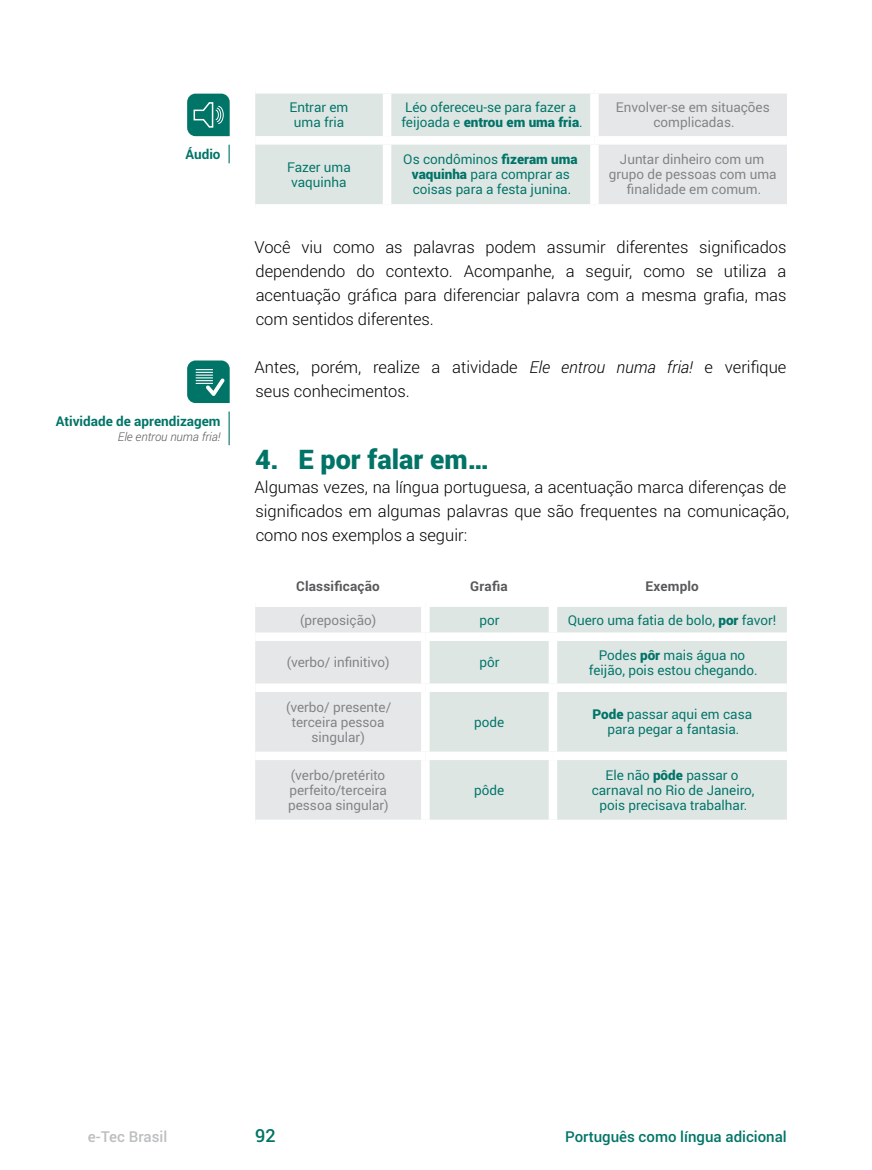
<style>
.page{position:relative;width:872px;height:1170px;background:#fff}
.page>*{position:absolute;margin:0;border:0;box-sizing:border-box;transform-origin:0 0}
.t1{font:900 27px "Roboto";color:#007467}
.t2{font:500 18px "Roboto";color:#007467}
.t3{font:300 16.5px/24px "Roboto";color:#000}
.t4{font:500 15px "Roboto";color:#007467}
.t5{font:500 15px "Roboto";color:#bcbec0}
.t6{font:13.5px/15px "Roboto";color:#007467;text-align:center}
.t7{font:13.5px/15px "Roboto";color:#808285;text-align:center}
.t8{font:700 13.5px "Roboto";color:#007467}
.t9{font:700 13.5px "Roboto";letter-spacing:.015em;color:#58595b}
.t10{font:italic 300 12px "Roboto";color:#58595b}
.s1{font-weight:900}
.s2{font-style:italic}
</style>
<div class="page">
<div style="left:255px;top:94px;width:532px;height:110px;background:#dee6e4"></div>
<div style="left:383px;top:94px;width:8px;height:42px;background:#fff"></div>
<div style="left:590px;top:94px;width:8px;height:42px;background:#fff"></div>
<div style="left:255px;top:136px;width:132px;height:9px;background:#fff"></div>
<div style="left:387px;top:136px;width:207px;height:9px;background:#fff"></div>
<div style="left:383px;top:145px;width:8px;height:59px;background:#fff"></div>
<div style="left:594px;top:136px;width:193px;height:9px;background:#fff"></div>
<div style="left:590px;top:145px;width:8px;height:59px;background:#fff"></div>
<div style="left:255px;top:607px;width:166px;height:212px;background:#e6e7e8"></div>
<div style="left:429px;top:607px;width:358px;height:212px;background:#dee6e4"></div>
<div style="left:255px;top:632px;width:170px;height:9px;background:#fff"></div>
<div style="left:425px;top:632px;width:128px;height:9px;background:#fff"></div>
<div style="left:255px;top:683px;width:170px;height:9px;background:#fff"></div>
<div style="left:425px;top:683px;width:128px;height:9px;background:#fff"></div>
<div style="left:255px;top:751px;width:170px;height:9px;background:#fff"></div>
<div style="left:425px;top:751px;width:128px;height:9px;background:#fff"></div>
<div style="left:549px;top:607px;width:8px;height:25px;background:#fff"></div>
<div style="left:549px;top:641px;width:8px;height:42px;background:#fff"></div>
<div style="left:549px;top:692px;width:8px;height:59px;background:#fff"></div>
<div style="left:549px;top:760px;width:8px;height:59px;background:#fff"></div>
<div style="left:553px;top:632px;width:234px;height:9px;background:#fff"></div>
<div style="left:553px;top:683px;width:234px;height:9px;background:#fff"></div>
<div style="left:553px;top:751px;width:234px;height:9px;background:#fff"></div>
<svg style="left:228px;top:145px;width:2px;height:18px"></svg>
<svg style="left:187px;top:94px;width:43px;height:42px;background:#208579"></svg>
<svg style="left:187px;top:360px;width:43px;height:43px;background:#2a8b80"></svg>
<hr style="left:228px;top:411px;width:2px;height:34px;background:#007467">
<p class="t8" style="left:185px;top:145px;width:37px">Áudio</p>
<p class="t8" style="left:56px;top:412px;width:166px">Atividade de aprendizagem</p>
<p class="t10" style="left:118px;top:428px;width:104px">Ele entrou numa fria!</p>
<p class="t6" style="left:289px;top:100px;width:60px">Entrar em uma fria</p>
<p class="t6" style="left:401px;top:100px;width:183px;text-align:left">Léo ofereceu-se para fazer a feijoada e <span class="s1">entrou em uma fria</span>.</p>
<p class="t7" style="left:616px;top:100px;width:155px">Envolver-se em situações complicadas.</p>
<p class="t6" style="left:287px;top:159px;width:65px;text-align:left">Fazer uma vaquinha</p>
<p class="t6" style="left:403px;top:152px;width:176px">Os condôminos <span class="s1">fizeram uma vaquinha</span> para comprar as coisas para a festa junina.</p>
<p class="t7" style="left:609px;top:152px;width:169px">Juntar dinheiro com um grupo de pessoas com uma finalidade em comum.</p>
<p class="t3" style="left:254px;top:235px;width:533px;text-align:justify">Você viu como as palavras podem assumir diferentes significados dependendo do contexto. Acompanhe, a seguir, como se utiliza a acentuação gráfica para diferenciar palavra com a mesma grafia, mas com sentidos diferentes.</p>
<p class="t3" style="left:255px;top:355px;width:533px">Antes, porém, realize a atividade <span class="s2">Ele entrou numa fria!</span> e verifique seus conhecimentos.</p>
<h1 class="t1" style="left:255px;top:440px;width:235px">4. E por falar em…</h1>
<p class="t3" style="left:255px;top:475px;width:536px">Algumas vezes, na língua portuguesa, a acentuação marca diferenças de significados em algumas palavras que são frequentes na comunicação, como nos exemplos a seguir:</p>
<p class="t9" style="left:296px;top:576px;width:85px">Classificação</p>
<p class="t9" style="left:470px;top:576px;width:39px">Grafia</p>
<p class="t9" style="left:645px;top:576px;width:55px">Exemplo</p>
<p class="t7" style="left:300px;top:612px;width:78px">(preposição)</p>
<p class="t6" style="left:479px;top:612px;width:21px">por</p>
<p class="t6" style="left:567px;top:612px;width:210px">Quero uma fatia de bolo, <span class="s1">por</span> favor!</p>
<p class="t7" style="left:287px;top:654px;width:105px">(verbo/ infinitivo)</p>
<p class="t6" style="left:479px;top:654px;width:21px">pôr</p>
<p class="t6" style="left:589px;top:647px;width:170px">Podes <span class="s1">pôr</span> mais água no feijão, pois estou chegando.</p>
<p class="t7" style="left:286px;top:699px;width:107px">(verbo/ presente/ terceira pessoa singular)</p>
<p class="t6" style="left:474px;top:714px;width:32px">pode</p>
<p class="t6" style="left:592px;top:706px;width:161px"><span class="s1">Pode</span> passar aqui em casa para pegar a fantasia.</p>
<p class="t7" style="left:288px;top:767px;width:102px;text-align:left">(verbo/pretérito perfeito/terceira pessoa singular)</p>
<p class="t6" style="left:474px;top:782px;width:32px">pôde</p>
<p class="t6" style="left:592px;top:767px;width:164px">Ele não <span class="s1">pôde</span> passar o carnaval no Rio de Janeiro, pois precisava trabalhar.</p>
<p class="t5" style="left:88px;top:1125px;width:81px">e-Tec Brasil</p>
<p class="t2" style="left:255px;top:1122px;width:22px">92</p>
<p class="t4" style="left:565px;top:1125px;width:223px">Português como língua adicional</p>
</div>
